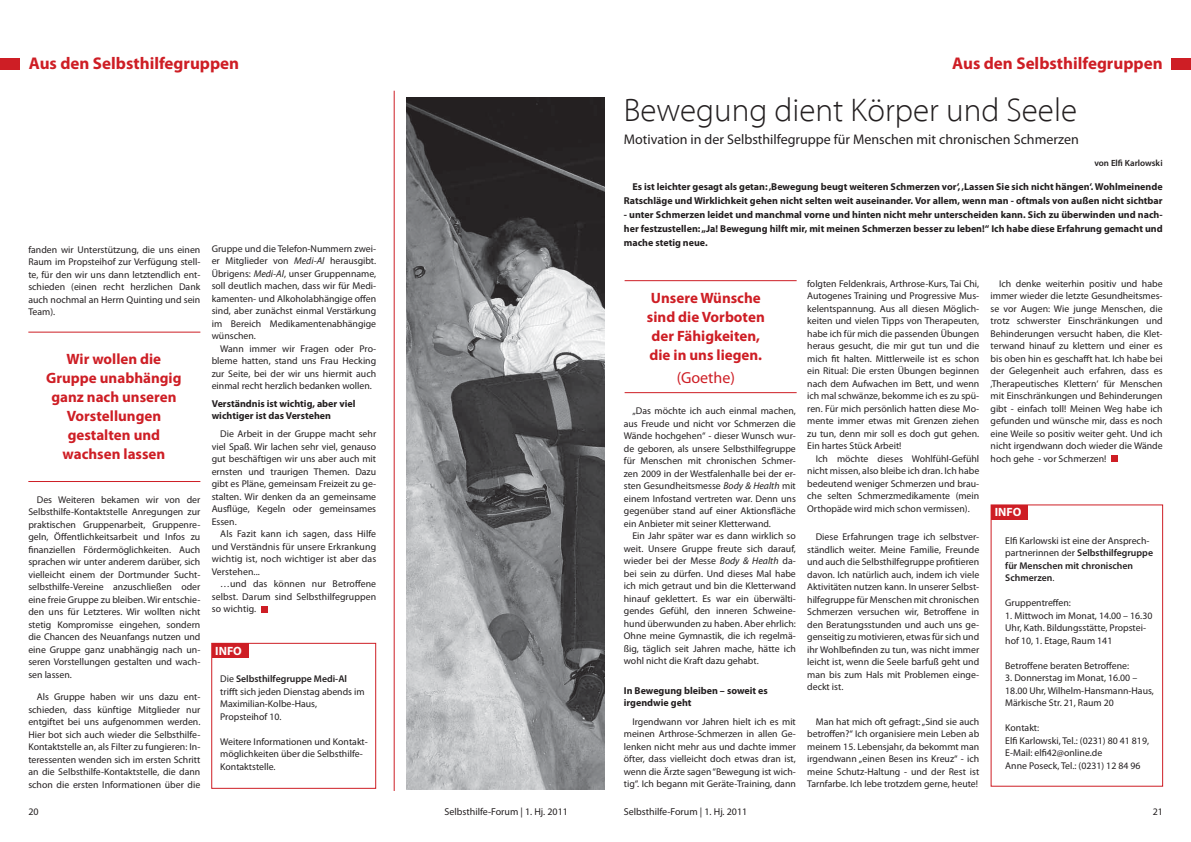
<style>
.page{position:relative;width:1191px;height:842px;background:#fff}
.page>*{position:absolute;margin:0;border:0;box-sizing:border-box;transform-origin:0 0}
.t1{font:300 33px "Myriad Pro";color:#231f20}
.t2{font:700 17px "Myriad Pro";color:#ce1e25}
.t3{font:16px "Myriad Pro";color:#ce1e25}
.t4{font:700 15px/19px "Myriad Pro";color:#ce1e25;text-align:center}
.t5{font:14px "Myriad Pro";color:#231f20}
.t6{font:700 12px "Myriad Pro";color:#fff}
.t7{font:700 10px/14px "Myriad Pro";color:#231f20}
.t8{font:10px "Myriad Pro";color:#231f20}
.t9{font:9.8px/12.5px "Myriad Pro";color:#231f20;text-align:justify}
.t10{font:600 9.8px/12.5px "Myriad Pro";color:#231f20}
.t11{font:600 9px "Myriad Pro";color:#231f20}
.s1{font-style:italic}
.s2{font-weight:600}
.s3{font-weight:400}
</style>
<div class="page">
<hr style="left:394px;top:91px;width:1px;height:700px;background:#ce1e25">
<hr style="left:28px;top:332px;width:172px;height:1px;background:#ce1e25">
<hr style="left:28px;top:481px;width:172px;height:1px;background:#ce1e25">
<hr style="left:624px;top:280px;width:172px;height:1px;background:#ce1e25">
<hr style="left:624px;top:392px;width:172px;height:1px;background:#ce1e25">
<div style="left:990px;top:504px;width:173px;height:283px;border:1px solid #ce1e25"></div>
<div style="left:991px;top:505px;width:36px;height:14px;background:#ce1e25"></div>
<div style="left:1110px;top:455px;width:7px;height:6px;background:#ce1e25"></div>
<img style="left:406px;top:98px;width:198px;height:691px">
<div style="left:211px;top:643px;width:165px;height:146px;border:1px solid #ce1e25"></div>
<div style="left:212px;top:643px;width:36px;height:15px;background:#ce1e25"></div>
<svg style="left:261px;top:606px;width:6px;height:6px"></svg>
<div style="left:0;top:58px;width:20px;height:11px;background:#ce1e25"></div>
<div style="left:1171px;top:58px;width:20px;height:11px;background:#ce1e25"></div>
<h2 class="t2" style="left:29px;top:57px;width:212px">Aus den Selbsthilfegruppen</h2>
<h2 class="t2" style="left:952px;top:57px;width:212px">Aus den Selbsthilfegruppen</h2>
<p class="t9" style="left:28px;top:244px;width:173px">fanden wir Unterstützung, die uns einen Raum im Propsteihof zur Verfügung stell&shy;te, für den wir uns dann letztendlich ent&shy;schieden (einen recht herzlichen Dank auch nochmal an Herrn Quinting und sein Team).</p>
<h3 class="t4" style="left:46px;top:351px;width:137px">Wir wollen die<br>Gruppe unabhängig ganz nach unseren<br>Vorstellungen gestalten und wachsen lassen</h3>
<p class="t9" style="left:28px;top:494px;width:173px;text-indent:9px">Des Weiteren bekamen wir von der Selbsthilfe-Kontaktstelle Anregungen zur praktischen Gruppenarbeit, Gruppenre&shy;geln, Öffentlichkeitsarbeit und Infos zu finanziellen Fördermöglichkeiten. Auch sprachen wir unter anderem darüber, sich vielleicht einem der Dortmunder Sucht&shy;selbsthilfe-Vereine anzuschließen oder eine freie Gruppe zu bleiben. Wir entschie&shy;den uns für Letzteres. Wir wollten nicht stetig Kompromisse eingehen, sondern die Chancen des Neuanfangs nutzen und eine Gruppe ganz unabhängig nach un&shy;seren Vorstellungen gestalten und wach&shy;sen lassen.</p>
<p class="t9" style="left:28px;top:692px;width:173px;text-indent:9px">Als Gruppe haben wir uns dazu ent&shy;schieden, dass künftige Mitglieder nur entgiftet bei uns aufgenommen werden.<br>Hier bot sich auch wieder die Selbsthilfe-Kontaktstelle an, als Filter zu fungieren: In&shy;teressenten wenden sich im ersten Schritt an die Selbsthilfe-Kontaktstelle, die dann schon die ersten Informationen über die</p>
<p class="t9" style="left:212px;top:243px;width:166px">Gruppe und die Telefon-Nummern zwei&shy;er Mitglieder von <span class="s1">Medi-Al</span> herausgibt.<br>Übrigens: <span class="s1">Medi-Al</span>, unser Gruppenname, soll deutlich machen, dass wir für Medi&shy;kamenten- und Alkoholabhängige offen sind, aber zunächst einmal Verstärkung im Bereich Medikamentenabhängige wünschen.</p>
<p class="t9" style="left:212px;top:343px;width:166px;text-indent:9px">Wann immer wir Fragen oder Pro&shy;bleme hatten, stand uns Frau Hecking zur Seite, bei der wir uns hiermit auch einmal recht herzlich bedanken wollen.</p>
<p class="t7" style="left:212px;top:399px;width:145px;line-height:12px">Verständnis ist wichtig, aber viel wichtiger ist das Verstehen</p>
<p class="t9" style="left:212px;top:429px;width:166px;text-indent:9px">Die Arbeit in der Gruppe macht sehr viel Spaß. Wir lachen sehr viel, genauso gut beschäftigen wir uns aber auch mit ernsten und traurigen Themen. Dazu gibt es Pläne, gemeinsam Freizeit zu ge&shy;stalten. Wir denken da an gemeinsame Ausflüge, Kegeln oder gemeinsames Essen.</p>
<p class="t9" style="left:212px;top:529px;width:166px;text-indent:9px">Als Fazit kann ich sagen, dass Hilfe und Verständnis für unsere Erkrankung wichtig ist, noch wichtiger ist aber das Verstehen...</p>
<p class="t9" style="left:212px;top:579px;width:166px;text-indent:9px">…und das können nur Betroffene selbst. Darum sind Selbsthilfegruppen so wichtig.</p>
<p class="t6" style="left:215px;top:646px;width:28px">INFO</p>
<p class="t9" style="left:220px;top:673px;width:146px;text-align:left">Die <span class="s2">Selbsthilfegruppe Medi-Al </span>trifft sich jeden Dienstag abends im<br>Maximilian-Kolbe-Haus,<br>Propsteihof 10.</p>
<p class="t9" style="left:220px;top:736px;width:149px;text-align:left">Weitere Informationen und Kontakt&shy;möglichkeiten über die Selbsthilfe-<br>Kontaktstelle.</p>
<h1 class="t1" style="left:624px;top:96px;width:455px">Bewegung dient Körper und Seele</h1>
<h3 class="t5" style="left:624px;top:134px;width:456px">Motivation in der Selbsthilfegruppe für Menschen mit chronischen Schmerzen</h3>
<p class="t11" style="left:1094px;top:159px;width:70px">von Elfi Karlowski</p>
<p class="t7" style="left:624px;top:181px;width:540px;text-align:right">Es ist leichter gesagt als getan: ‚Bewegung beugt weiteren Schmerzen vor‘, ‚Lassen Sie sich nicht hängen‘. Wohlmeinende<br>Ratschläge und Wirklichkeit gehen nicht selten weit auseinander. Vor allem, wenn man - oftmals von außen nicht sichtbar</p>
<p class="t7" style="left:624px;top:209px;width:540px;text-align:justify">- unter Schmerzen leidet und manchmal vorne und hinten nicht mehr unterscheiden kann. Sich zu überwinden und nach&shy;her festzustellen: „Ja! Bewegung hilft mir, mit meinen Schmerzen besser zu leben!“ Ich habe diese Erfahrung gemacht und mache stetig neue.</p>
<h3 class="t4" style="left:647px;top:290px;width:119px">Unsere Wünsche sind die Vorboten der Fähigkeiten, die in uns liegen.</h3>
<h3 class="t3" style="left:676px;top:371px;width:60px">(Goethe)</h3>
<p class="t9" style="left:624px;top:406px;width:173px;text-indent:9px">„Das möchte ich auch einmal machen, aus Freude und nicht vor Schmerzen die Wände hochgehen“ - dieser Wunsch wur&shy;de geboren, als unsere Selbsthilfegruppe für Menschen mit chronischen Schmer&shy;zen 2009 in der Westfalenhalle bei der er&shy;sten Gesundheitsmesse <span class="s1">Body &amp; Health</span> mit einem Infostand vertreten war. Denn uns gegenüber stand auf einer Aktionsfläche ein Anbieter mit seiner Kletterwand.</p>
<p class="t9" style="left:624px;top:531px;width:174px;text-indent:9px">Ein Jahr später war es dann wirklich so weit. Unsere Gruppe freute sich darauf, wieder bei der Messe <span class="s1">Body &amp; Health</span> da&shy;bei sein zu dürfen. Und dieses Mal habe ich mich getraut und bin die Kletterwand hinauf geklettert. Es war ein überwälti&shy;gendes Gefühl, den inneren Schweine&shy;hund überwunden zu haben. Aber ehrlich:<br>Ohne meine Gymnastik, die ich regelmä&shy;ßig, täglich seit Jahren mache, hätte ich wohl nicht die Kraft dazu gehabt.</p>
<p class="t7" style="left:624px;top:686px;width:145px;line-height:12px">In Bewegung bleiben – soweit es irgendwie geht</p>
<p class="t9" style="left:624px;top:716px;width:174px;text-indent:9px">Irgendwann vor Jahren hielt ich es mit meinen Arthrose-Schmerzen in allen Ge&shy;lenken nicht mehr aus und dachte immer öfter, dass vielleicht doch etwas dran ist, wenn die Ärzte sagen “Bewegung ist wich&shy;tig“. Ich begann mit Geräte-Training, dann</p>
<p class="t9" style="left:807px;top:278px;width:173px">folgten Feldenkrais, Arthrose-Kurs, Tai Chi, Autogenes Training und Progressive Mus&shy;kelentspannung. Aus all diesen Möglich&shy;keiten und vielen Tipps von Therapeuten, habe ich für mich die passenden Übungen heraus gesucht, die mir gut tun und die mich fit halten. Mittlerweile ist es schon ein Ritual: Die ersten Übungen beginnen nach dem Aufwachen im Bett, und wenn ich mal schwänze, bekomme ich es zu spü&shy;ren. Für mich persönlich hatten diese Mo&shy;mente immer etwas mit Grenzen ziehen zu tun, denn mir soll es doch gut gehen.<br>Ein hartes Stück Arbeit!</p>
<p class="t9" style="left:807px;top:453px;width:173px;text-indent:9px">Ich möchte dieses Wohlfühl-Gefühl nicht missen, also bleibe ich dran. Ich habe bedeutend weniger Schmerzen und brau&shy;che selten Schmerzmedikamente (mein Orthopäde wird mich schon vermissen).</p>
<p class="t9" style="left:807px;top:532px;width:173px;text-indent:9px">Diese Erfahrungen trage ich selbstver&shy;ständlich weiter. Meine Familie, Freunde und auch die Selbsthilfegruppe profitieren davon. Ich natürlich auch, indem ich viele Aktivitäten nutzen kann. In unserer Selbst&shy;hilfegruppe für Menschen mit chronischen Schmerzen versuchen wir, Betroffene in den Beratungsstunden und auch uns ge&shy;genseitig zu motivieren, etwas für sich und ihr Wohlbefinden zu tun, was nicht immer leicht ist, wenn die Seele barfuß geht und man bis zum Hals mit Problemen einge&shy;deckt ist.</p>
<p class="t9" style="left:807px;top:716px;width:174px;text-indent:9px">Man hat mich oft gefragt: „Sind sie auch betroffen?“ Ich organisiere mein Leben ab meinem 15. Lebensjahr, da bekommt man irgendwann „einen Besen ins Kreuz“ - ich meine Schutz-Haltung - und der Rest ist Tarnfarbe. Ich lebe trotzdem gerne, heute!</p>
<p class="t9" style="left:990px;top:278px;width:173px;text-indent:9px">Ich denke weiterhin positiv und habe immer wieder die letzte Gesundheitsmes&shy;se vor Augen: Wie junge Menschen, die trotz schwerster Einschränkungen und Behinderungen versucht haben, die Klet&shy;terwand hinauf zu klettern und einer es bis oben hin es geschafft hat. Ich habe bei der Gelegenheit auch erfahren, dass es ‚Therapeutisches Klettern‘ für Menschen mit Einschränkungen und Behinderungen gibt - einfach toll! Meinen Weg habe ich gefunden und wünsche mir, dass es noch eine Weile so positiv weiter geht. Und ich nicht irgendwann doch wieder die Wände hoch gehe - vor Schmerzen!</p>
<p class="t6" style="left:994px;top:508px;width:28px">INFO</p>
<p class="t10" style="left:1005px;top:535px;width:149px"><span class="s3">Elfi Karlowski ist eine der Ansprech&shy;partnerinnen der</span> Selbsthilfegruppe für Menschen mit chronischen<br>Schmerzen<span class="s3">.</span></p>
<p class="t9" style="left:1005px;top:598px;width:67px">Gruppentreffen:</p>
<p class="t9" style="left:1005px;top:610px;width:149px;text-align:left">1. Mittwoch im Monat, 14.00 – 16.30<br>Uhr, Kath. Bildungsstätte, Propstei&shy;hof 10, 1. Etage, Raum 141</p>
<p class="t9" style="left:1005px;top:660px;width:125px">Betroffene beraten Betroffene:</p>
<p class="t9" style="left:1005px;top:673px;width:150px;text-align:left">3. Donnerstag im Monat, 16.00 –<br>18.00 Uhr, Wilhelm-Hansmann-Haus,<br>Märkische Str. 21, Raum 20</p>
<p class="t9" style="left:1005px;top:723px;width:145px;text-align:left">Kontakt:<br>Elfi Karlowski, Tel.: (0231) 80 41 819,<br>E-Mail: elfi42@online.de<br>Anne Poseck, Tel.: (0231) 12 84 96</p>
<p class="t8" style="left:28px;top:808px;width:12px">20</p>
<p class="t8" style="left:444px;top:808px;width:125px">Selbsthilfe-Forum | 1. Hj. 2011</p>
<p class="t8" style="left:624px;top:808px;width:125px">Selbsthilfe-Forum | 1. Hj. 2011</p>
<p class="t8" style="left:1152px;top:808px;width:12px">21</p>
</div>
